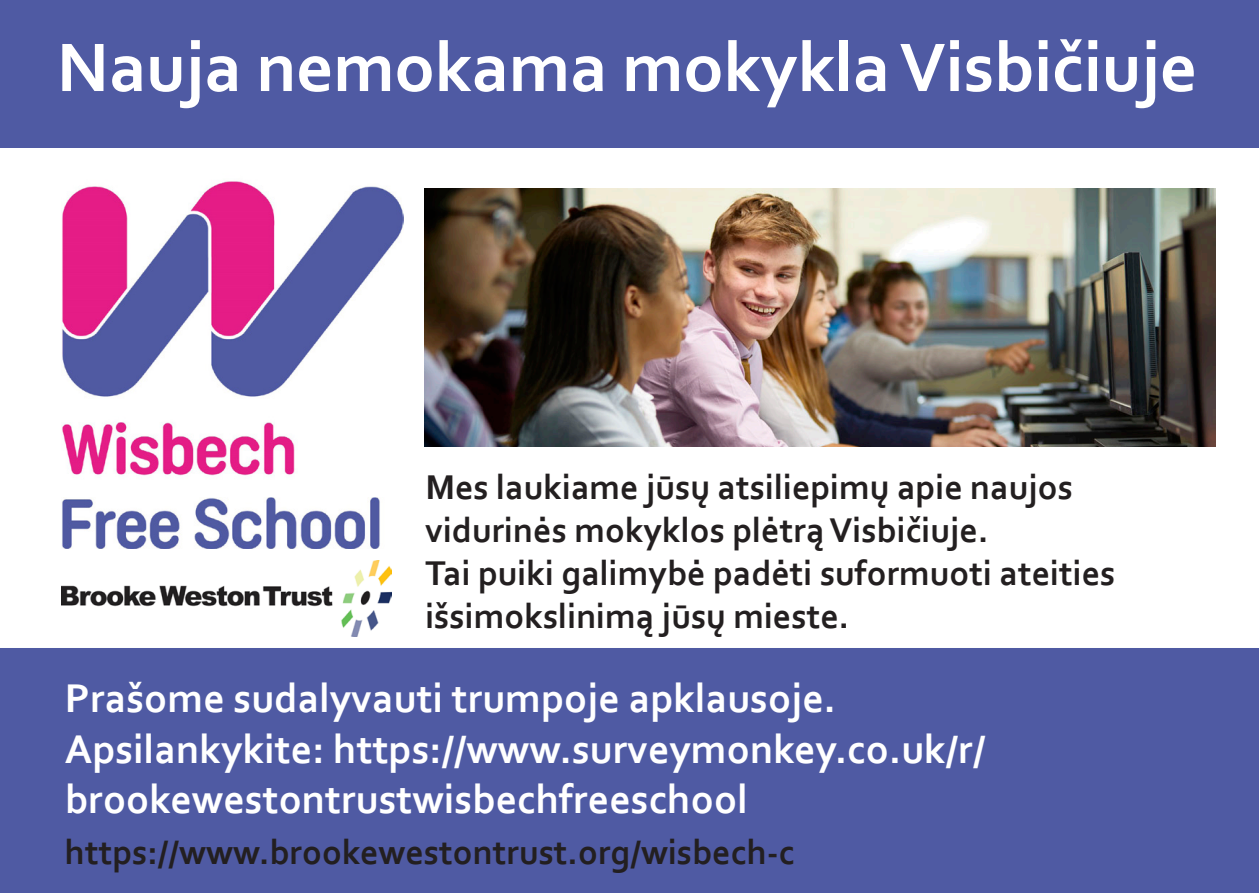
<style>
.page{position:relative;width:1259px;height:893px;background:#fff}
.page>*{position:absolute;margin:0;border:0;box-sizing:border-box;transform-origin:0 0}
.t1{font:700 72px "Corbel";color:#fff}
.t2{font:700 42px/50.4px "Corbel";color:#fff}
.t3{font:700 36px/43.2px "Corbel";color:#231f20}
</style>
<div class="page">
<img style="left:61px;top:560px;width:331px;height:76px">
<div style="left:0;top:0;width:1259px;height:147px;background:#4f5aa3"></div>
<div style="left:0;top:648px;width:1259px;height:245px;background:#4f5aa3"></div>
<img style="left:62px;top:181px;width:341px;height:368px">
<img style="left:424px;top:188px;width:791px;height:258px">
<p class="t1" style="left:57px;top:22px;width:1141px">Nauja nemokama mokykla Visbičiuje</p>
<p class="t3" style="left:425px;top:464px;width:649px">Mes laukiame jūsų atsiliepimų apie naujos vidurinės mokyklos plėtrą Visbičiuje.</p>
<p class="t3" style="left:425px;top:551px;width:692px">Tai puiki galimybė padėti suformuoti ateities išsimokslinimą jūsų mieste.</p>
<p class="t2" style="left:65px;top:672px;width:773px">Prašome sudalyvauti trumpoje apklausoje.</p>
<p class="t2" style="left:65px;top:723px;width:922px">Apsilankykite: https://www.surveymonkey.co.uk/r/ brookewestontrustwisbechfreeschool</p>
<p class="t3" style="left:65px;top:829px;width:731px">https://www.brookewestontrust.org/wisbech-c</p>
</div>
